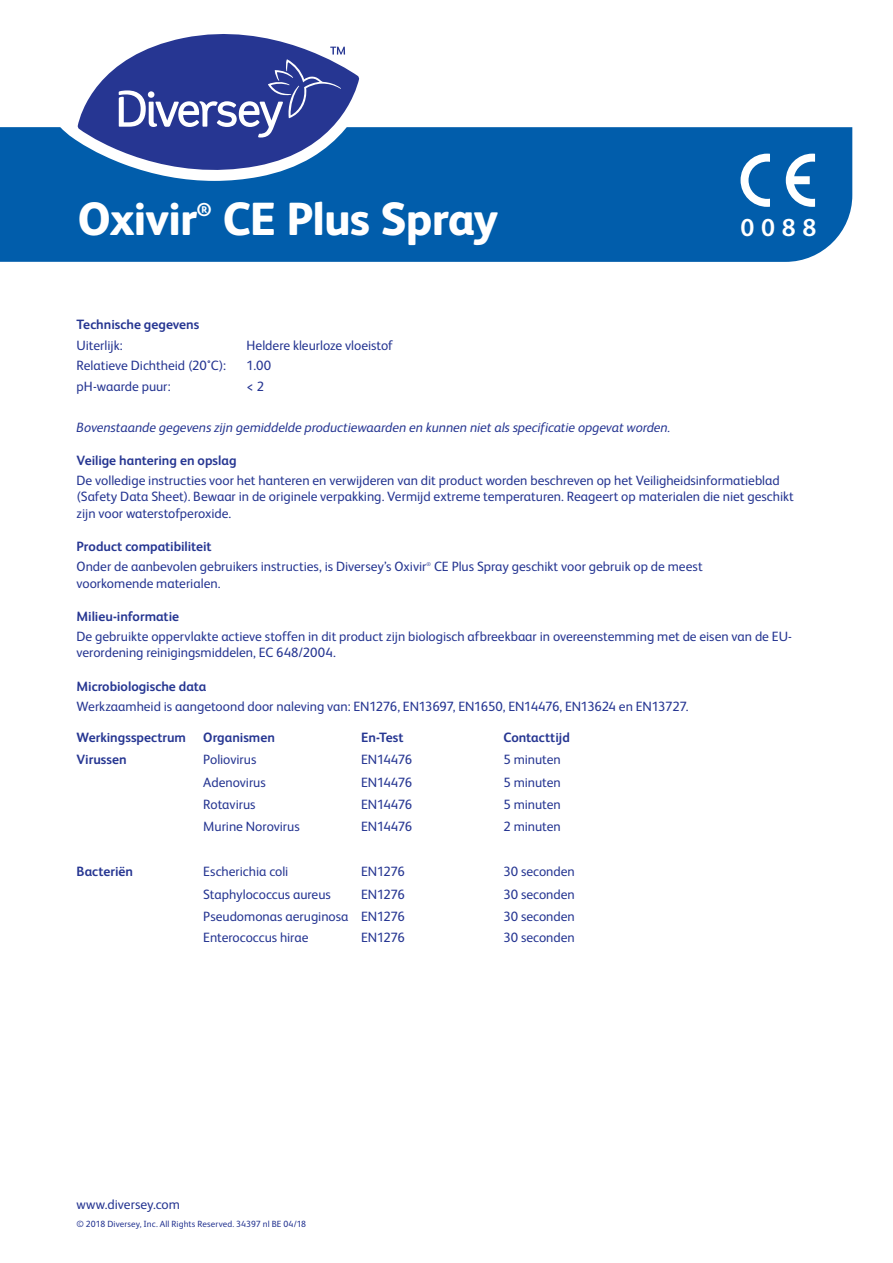
<style>
.page{position:relative;width:893px;height:1263px;background:#fff}
.page>*{position:absolute;margin:0;border:0;box-sizing:border-box;transform-origin:0 0}
.t1{font:800 46.5px "FS Albert Pro";letter-spacing:-.02em;color:#fff}
.t2{font:600 26.1px "Myriad Pro";color:#fff}
.t3{font:800 18.6px "FS Albert Pro";color:#fff}
.Maintext{font:13.5px/16.2px "FS Albert Pro";color:#263692}
.Numbering_1{font:13.5px "FS Albert Pro";letter-spacing:-.005em;color:#263692}
.Subheads{font:700 13.5px "FS Albert Pro";letter-spacing:-.005em;color:#263692}
.Maintext_italic{font:italic 13.5px "FS Albert Pro";letter-spacing:-.005em;color:#263692}
.Numbering_1-2{font:700 13.5px "FS Albert Pro";color:#263692}
.Numbering_1-3{font:13.5px "FS Albert Pro";letter-spacing:-.025em;color:#263692}
.t4{font:9px "FS Albert Pro";letter-spacing:.01em;color:#263692}
.Maintext-2{font:5.4px "FS Albert Pro";color:#263692}
</style>
<div class="page">
<div style="left:0;top:127px;width:852px;height:135px;background:#015dab"></div>
<svg style="left:786px;top:154px;width:29px;height:53px"></svg>
<svg style="left:740px;top:154px;width:30px;height:53px"></svg>
<svg style="left:58px;top:78px;width:316px;height:103px"></svg>
<svg style="left:78px;top:34px;width:281px;height:148px"></svg>
<svg style="left:119px;top:47px;width:226px;height:91px;background:#4a58a4"></svg>
<p class="t1" style="left:78px;top:183px;width:121px">Oxivir</p>
<p class="t3" style="left:197px;top:195px;width:17px">®</p>
<p class="t1" style="left:223px;top:183px;width:277px">CE Plus Spray</p>
<p class="t2" style="left:740px;top:210px;width:77px">0088</p>
<p class="Subheads" style="left:77px;top:315px;width:124px">Technische gegevens</p>
<p class="Maintext" style="left:77px;top:336px;width:48px">Uiterlijk:</p>
<p class="Maintext" style="left:247px;top:336px;width:148px">Heldere kleurloze vloeistof</p>
<p class="Maintext" style="left:77px;top:356px;width:151px">Relatieve Dichtheid (20˚C):</p>
<p class="Maintext" style="left:247px;top:356px;width:26px">1.00</p>
<p class="Maintext" style="left:77px;top:377px;width:96px">pH-waarde puur:</p>
<p class="Maintext" style="left:247px;top:377px;width:19px">&lt; 2</p>
<p class="Maintext_italic" style="left:77px;top:417px;width:596px">Bovenstaande gegevens zijn gemiddelde productiewaarden en kunnen niet als specificatie opgevat worden.</p>
<p class="Subheads" style="left:77px;top:451px;width:162px">Veilige hantering en opslag</p>
<p class="Maintext" style="left:77px;top:471px;width:719px">De volledige instructies voor het hanteren en verwijderen van dit product worden beschreven op het Veiligheidsinformatieblad (Safety Data Sheet). Bewaar in de originele verpakking. Vermijd extreme temperaturen. Reageert op materialen die niet geschikt zijn voor waterstofperoxide.</p>
<p class="Subheads" style="left:77px;top:537px;width:137px">Product compatibiliteit</p>
<p class="Maintext" style="left:77px;top:558px;width:351px">Onder de aanbevolen gebruikers instructies, is Diversey’s Oxivir</p>
<p class="Maintext-2" style="left:427px;top:560px;width:6px">®</p>
<p class="Maintext" style="left:434px;top:558px;width:270px">CE Plus Spray geschikt voor gebruik op de meest</p>
<p class="Maintext" style="left:77px;top:574px;width:146px">voorkomende materialen.</p>
<p class="Subheads" style="left:77px;top:607px;width:104px">Milieu-informatie</p>
<p class="Maintext" style="left:77px;top:627px;width:717px">De gebruikte oppervlakte actieve stoffen in dit product zijn biologisch afbreekbaar in overeenstemming met de eisen van de EU&shy;verordening reinigingsmiddelen, EC 648/2004.</p>
<p class="Subheads" style="left:77px;top:676px;width:131px">Microbiologische data</p>
<p class="Maintext" style="left:77px;top:697px;width:613px">Werkzaamheid is aangetoond door naleving van: EN1276, EN13697, EN1650, EN14476, EN13624 en EN13727.</p>
<p class="Numbering_1-2" style="left:77px;top:728px;width:111px">Werkingsspectrum</p>
<p class="Numbering_1-2" style="left:203px;top:728px;width:73px">Organismen</p>
<p class="Numbering_1-2" style="left:361px;top:728px;width:44px">En-Test</p>
<p class="Numbering_1-2" style="left:503px;top:728px;width:68px">Contacttijd</p>
<p class="Numbering_1-2" style="left:77px;top:750px;width:52px">Virussen</p>
<p class="Numbering_1" style="left:203px;top:750px;width:55px">Poliovirus</p>
<p class="Numbering_1-3" style="left:361px;top:750px;width:53px">EN14476</p>
<p class="Numbering_1" style="left:503px;top:750px;width:59px">5 minuten</p>
<p class="Numbering_1" style="left:203px;top:772px;width:64px">Adenovirus</p>
<p class="Numbering_1-3" style="left:361px;top:772px;width:53px">EN14476</p>
<p class="Numbering_1" style="left:503px;top:772px;width:59px">5 minuten</p>
<p class="Numbering_1" style="left:203px;top:795px;width:54px">Rotavirus</p>
<p class="Numbering_1-3" style="left:361px;top:795px;width:53px">EN14476</p>
<p class="Numbering_1" style="left:503px;top:795px;width:59px">5 minuten</p>
<p class="Numbering_1" style="left:203px;top:817px;width:98px">Murine Norovirus</p>
<p class="Numbering_1-3" style="left:361px;top:817px;width:53px">EN14476</p>
<p class="Numbering_1" style="left:503px;top:817px;width:59px">2 minuten</p>
<p class="Numbering_1-2" style="left:77px;top:862px;width:58px">Bacteriën</p>
<p class="Numbering_1" style="left:203px;top:862px;width:87px">Escherichia coli</p>
<p class="Numbering_1" style="left:361px;top:862px;width:45px">EN1276</p>
<p class="Numbering_1" style="left:503px;top:862px;width:73px">30 seconden</p>
<p class="Numbering_1" style="left:203px;top:884px;width:129px">Staphylococcus aureus</p>
<p class="Numbering_1" style="left:361px;top:884px;width:45px">EN1276</p>
<p class="Numbering_1" style="left:503px;top:884px;width:73px">30 seconden</p>
<p class="Numbering_1" style="left:203px;top:907px;width:147px">Pseudomonas aeruginosa</p>
<p class="Numbering_1" style="left:361px;top:907px;width:45px">EN1276</p>
<p class="Numbering_1" style="left:503px;top:907px;width:73px">30 seconden</p>
<p class="Numbering_1" style="left:203px;top:928px;width:107px">Enterococcus hirae</p>
<p class="Numbering_1" style="left:361px;top:928px;width:45px">EN1276</p>
<p class="Numbering_1" style="left:503px;top:928px;width:73px">30 seconden</p>
<p class="Maintext" style="left:77px;top:1195px;width:105px">www.diversey.com</p>
<p class="t4" style="left:77px;top:1217px;width:231px">© 2018 Diversey, Inc. All Rights Reserved. 34397 nl BE 04/18</p>
</div>
